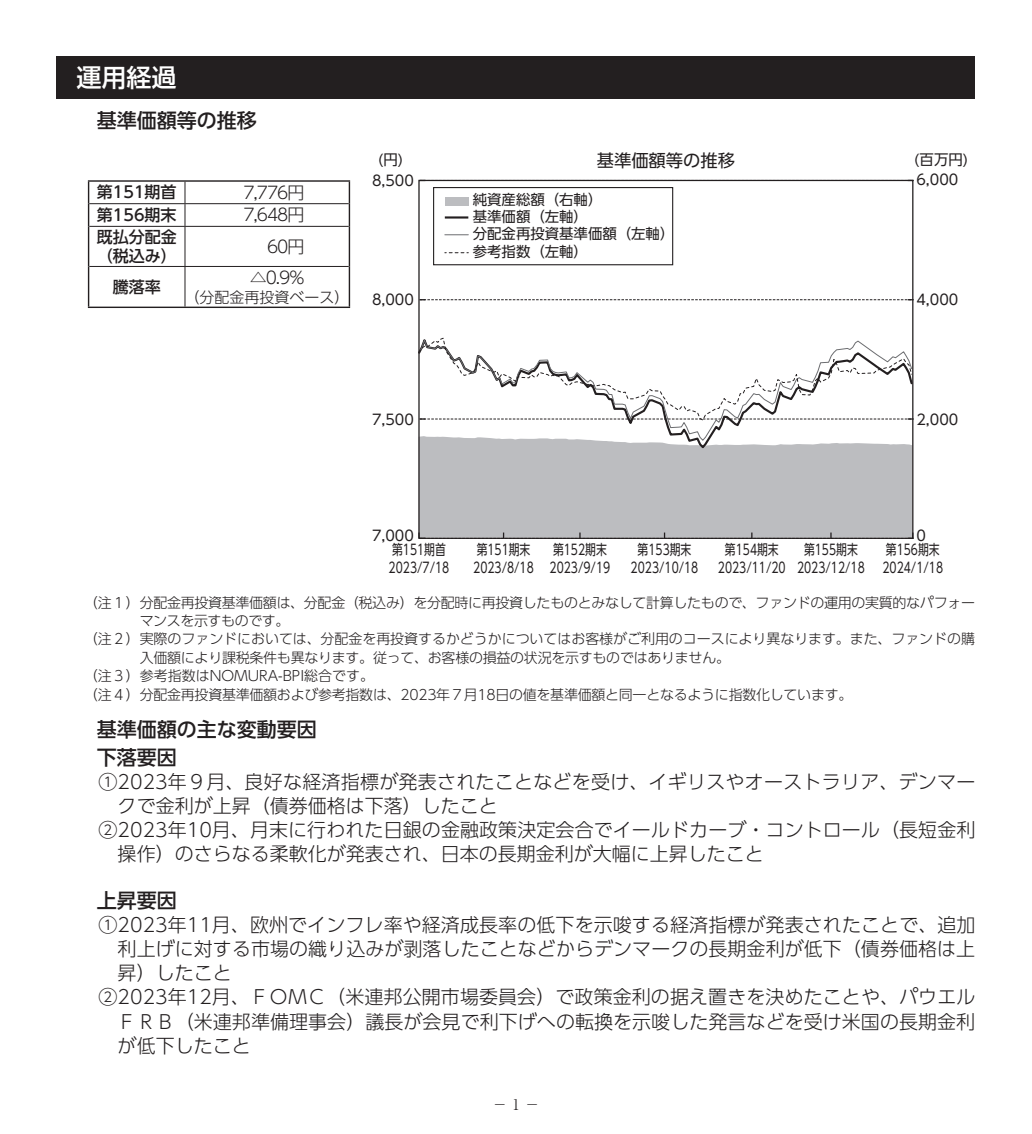
<style>
.page{position:relative;width:1032px;height:1134px;background:#fff}
.page>*{position:absolute;margin:0;border:0;box-sizing:border-box;transform-origin:0 0}
.t1{font:500 25px "UD Shin Go Pro";color:#fff}
.t2{font:500 20px/28.4px "UD Shin Go Pro";color:#231f20}
.t3{font:300 19px "UD Shin Go Pro";letter-spacing:.005em;color:#231f20}
.t4{font:17.2px "UD Shin Go Pro";color:#231f20}
.t5{font:300 17px "UD Shin Go Pro";letter-spacing:-.06em;color:#231f20}
.t6{font:500 16px/18.4px "UD Shin Go Pro";color:#231f20}
.t7{font:300 15px "UD Shin Go Pro";color:#231f20}
.t8{font:14.4px/17.2px "UD Shin Go Pro";color:#231f20;text-align:center;scale:.75 1}
.t9{font:14.4px/17.2px "UD Shin Go Pro";color:#231f20}
.t10{font:300 14.2px "UD Reimin Pro";color:#231f20}
.t11{font:300 14px "UD Shin Go Pro";letter-spacing:-.02em;color:#231f20}
.t12{font:300 14px "UD Shin Go Pro";color:#231f20}
</style>
<div class="page">
<div style="left:57px;top:57px;width:918px;height:42px;background:#231f20"></div>
<hr style="left:88px;top:180px;width:97px;height:2px;background:#231f20">
<hr style="left:185px;top:180px;width:165px;height:2px;background:#231f20">
<hr style="left:185px;top:203px;width:164px;height:1px;background:#231f20">
<hr style="left:185px;top:226px;width:164px;height:1px;background:#231f20">
<hr style="left:185px;top:266px;width:164px;height:1px;background:#231f20">
<hr style="left:88px;top:307px;width:97px;height:1px;background:#231f20">
<hr style="left:185px;top:307px;width:165px;height:1px;background:#231f20">
<svg style="left:88px;top:181px;width:98px;height:126px"></svg>
<svg style="left:349px;top:182px;width:1px;height:44px"></svg>
<hr style="left:88px;top:226px;width:1px;height:40px;background:#231f20">
<hr style="left:349px;top:226px;width:1px;height:40px;background:#231f20">
<hr style="left:88px;top:266px;width:1px;height:41px;background:#231f20">
<hr style="left:349px;top:266px;width:1px;height:41px;background:#231f20">
<div style="left:420px;top:450px;width:491px;height:82px;background:#bcbdc0"></div>
<svg style="left:420px;top:334px;width:494px;height:116px"></svg>
<svg style="left:420px;top:421px;width:491px;height:20px"></svg>
<div style="left:433px;top:187px;width:240px;height:78px;border:1px solid #231f20"></div>
<hr style="left:445px;top:216px;width:23px;height:3px;background:#231f20">
<svg style="left:445px;top:234px;width:23px;height:1px"></svg>
<svg style="left:445px;top:252px;width:23px;height:1px"></svg>
<div style="left:445px;top:197px;width:23px;height:9px;background:#bcbdc0"></div>
<svg style="left:418px;top:532px;width:495px;height:7px"></svg>
<svg style="left:418px;top:337px;width:495px;height:84px"></svg>
<svg style="left:420px;top:299px;width:493px;height:1px"></svg>
<svg style="left:420px;top:180px;width:493px;height:1px"></svg>
<h1 class="t1" style="left:77px;top:58px;width:101px">運用経過</h1>
<p class="t2" style="left:57px;top:105px;width:202px">　　基準価額等の推移</p>
<p class="t6" style="left:97px;top:182px;width:81px">第151期首</p>
<p class="t5" style="left:243px;top:179px;width:63px">7,776円</p>
<p class="t6" style="left:97px;top:205px;width:81px">第156期末</p>
<p class="t5" style="left:243px;top:201px;width:63px">7,648円</p>
<p class="t6" style="left:97px;top:228px;width:81px">既払分配金（税込み）</p>
<p class="t5" style="left:267px;top:233px;width:39px">60円</p>
<p class="t6" style="left:113px;top:277px;width:49px">騰落率</p>
<p class="t5" style="left:250px;top:264px;width:56px">△0.9%</p>
<p class="t7" style="left:185px;top:285px;width:166px">（分配金再投資ベース）</p>
<p class="t9" style="left:378px;top:150px;width:27px">(円)</p>
<p class="t4" style="left:597px;top:147px;width:140px">基準価額等の推移</p>
<p class="t9" style="left:914px;top:150px;width:55px">(百万円)</p>
<p class="t9" style="left:372px;top:171px;width:43px">8,500</p>
<p class="t9" style="left:916px;top:170px;width:43px">6,000</p>
<p class="t9" style="left:372px;top:291px;width:43px">8,000</p>
<p class="t9" style="left:473px;top:191px;width:203px">純資産総額（右軸）<br>基準価額（左軸）<br>分配金再投資基準価額（左軸）参考指数（左軸）</p>
<p class="t9" style="left:916px;top:290px;width:43px">4,000</p>
<p class="t9" style="left:372px;top:411px;width:43px">7,500</p>
<p class="t9" style="left:916px;top:410px;width:43px">2,000</p>
<p class="t9" style="left:372px;top:527px;width:43px">7,000</p>
<p class="t8" style="left:389px;top:541px;width:82px;text-align:left">第151期首<br>2023/7/18</p>
<p class="t8" style="left:473px;top:541px;width:82px;text-align:left">第151期末<br>2023/8/18</p>
<p class="t8" style="left:549px;top:541px;width:82px;text-align:left">第152期末<br>2023/9/19</p>
<p class="t8" style="left:718px;top:541px;width:92px">第154期末<br>2023/11/20</p>
<p class="t8" style="left:797px;top:541px;width:92px">第155期末<br>2023/12/18</p>
<p class="t8" style="left:631px;top:541px;width:92px">第153期末<br>2023/10/18</p>
<p class="t9" style="left:886px;top:527px;width:55px;line-height:14.8px;text-indent:31px">0第156期末</p>
<p class="t8" style="left:882px;top:558px;width:82px">2024/1/18</p>
<p class="t11" style="left:84px;top:591px;width:893px">（注１）分配金再投資基準価額は、分配金（税込み）を分配時に再投資したものとみなして計算したもので、ファンドの運用の実質的なパフォー</p>
<p class="t11" style="left:140px;top:609px;width:151px">マンスを示すものです。</p>
<p class="t11" style="left:84px;top:628px;width:893px">（注２）実際のファンドにおいては、分配金を再投資するかどうかについてはお客様がご利用のコースにより異なります。また、ファンドの購</p>
<p class="t11" style="left:140px;top:646px;width:592px">入価額により課税条件も異なります。従って、お客様の損益の状況を示すものではありません。</p>
<p class="t12" style="left:84px;top:665px;width:292px">（注３）参考指数はNOMURA-BPI総合です。</p>
<p class="t11" style="left:84px;top:683px;width:770px">（注４）分配金再投資基準価額および参考指数は、2023年７月18日の値を基準価額と同一となるように指数化しています。</p>
<p class="t2" style="left:57px;top:714px;width:262px">　　基準価額の主な変動要因　　下落要因</p>
<p class="t3" style="left:99px;top:766px;width:878px">①2023年９月、良好な経済指標が発表されたことなどを受け、イギリスやオーストラリア、デンマー</p>
<p class="t3" style="left:118px;top:790px;width:381px">クで金利が上昇（債券価格は下落）したこと</p>
<p class="t3" style="left:99px;top:814px;width:878px">②2023年10月、月末に行われた日銀の金融政策決定会合でイールドカーブ・コントロール（長短金利</p>
<p class="t3" style="left:118px;top:839px;width:647px">操作）のさらなる柔軟化が発表され、日本の長期金利が大幅に上昇したこと</p>
<p class="t2" style="left:57px;top:886px;width:121px">　　上昇要因</p>
<p class="t3" style="left:99px;top:909px;width:878px">①2023年11月、欧州でインフレ率や経済成長率の低下を示唆する経済指標が発表されたことで、追加</p>
<p class="t3" style="left:118px;top:934px;width:859px">利上げに対する市場の織り込みが剥落したことなどからデンマークの長期金利が低下（債券価格は上</p>
<p class="t3" style="left:118px;top:958px;width:115px">昇）したこと</p>
<p class="t3" style="left:99px;top:982px;width:878px">②2023年12月、ＦＯＭＣ（米連邦公開市場委員会）で政策金利の据え置きを決めたことや、パウエル</p>
<p class="t3" style="left:118px;top:1006px;width:859px">ＦＲＢ（米連邦準備理事会）議長が会見で利下げへの転換を示唆した発言などを受け米国の長期金利</p>
<p class="t3" style="left:118px;top:1030px;width:134px">が低下したこと</p>
<p class="t10" style="left:493px;top:1093px;width:48px">－ 1 －</p>
</div>
